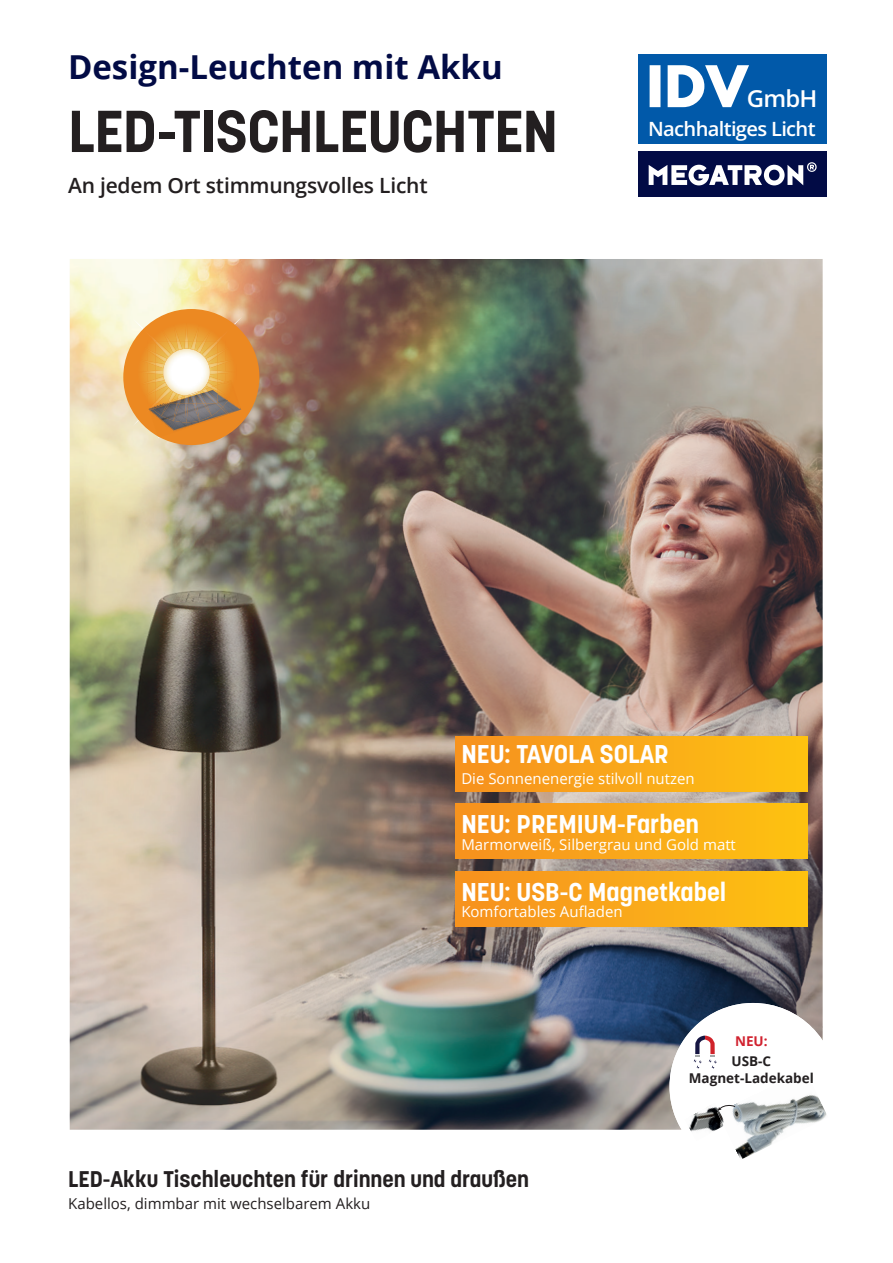
<style>
.page{position:relative;width:893px;height:1263px;background:#fff}
.page>*{position:absolute;margin:0;border:0;box-sizing:border-box;transform-origin:0 0}
.t1{font:700 58.5px "Korolev";letter-spacing:-.01em;color:#231f20}
.t2{font:700 33px "Open Sans";color:#020b45}
.t3{font:700 25.5px "Korolev";color:#fff}
.t4{font:600 23.4px "Open Sans";color:#fff}
.t5{font:700 22.5px "Korolev";color:#231f20}
.t6{font:600 21px "Open Sans";letter-spacing:-.01em;color:#231f20}
.t7{font:600 19.8px "Open Sans";letter-spacing:-.035em;color:#fff}
.t8{font:15px "Open Sans";color:#fff}
.t9{font:15px "Open Sans";color:#231f20}
.t10{font:700 13.5px/16.2px "Open Sans";color:#231f20;text-align:center}
.t11{font:700 13.5px "Open Sans";color:#d1222f}
</style>
<div class="page">
<div style="left:638px;top:152px;width:188px;height:45px;background:#020b45"></div>
<svg style="left:649px;top:162px;width:168px;height:23px"></svg>
<div style="left:638px;top:54px;width:188px;height:90px;background:#0159a9"></div>
<svg style="left:650px;top:65px;width:99px;height:42px"></svg>
<img style="left:69px;top:259px;width:754px;height:871px">
<div style="left:455px;top:736px;width:353px;height:56px;background:linear-gradient(to right,#f69020,#fdc312)"></div>
<div style="left:455px;top:804px;width:353px;height:55px;background:linear-gradient(to right,#f69020,#fdc312)"></div>
<div style="left:455px;top:871px;width:353px;height:55px;background:linear-gradient(to right,#f69020,#fdc312)"></div>
<div style="left:669px;top:1003px;width:167px;height:167px;background:#fff;border-radius:50%"></div>
<img style="left:732px;top:1095px;width:95px;height:64px">
<img style="left:689px;top:1107px;width:34px;height:25px">
<img style="left:717px;top:1112px;width:7px;height:14px">
<svg style="left:694px;top:1035px;width:23px;height:34px"></svg>
<div style="left:123px;top:309px;width:136px;height:136px;background:#ec8922;border-radius:50%"></div>
<img style="left:148px;top:429px;width:93px;height:8px">
<img style="left:150px;top:426px;width:91px;height:5px">
<svg style="left:133px;top:317px;width:109px;height:109px"></svg>
<svg style="left:717px;top:1104px;width:19px;height:8px"></svg>
<h2 class="t2" style="left:68px;top:44px;width:436px">Design-Leuchten mit Akku</h2>
<h1 class="t1" style="left:68px;top:94px;width:491px">LED-TISCHLEUCHTEN</h1>
<h3 class="t6" style="left:68px;top:171px;width:361px">An jedem Ort stimmungsvolles Licht</h3>
<h3 class="t4" style="left:747px;top:83px;width:72px">GmbH</h3>
<h3 class="t7" style="left:648px;top:115px;width:169px">Nachhaltiges Licht</h3>
<h3 class="t3" style="left:461px;top:738px;width:209px">NEU: TAVOLA SOLAR</h3>
<p class="t8" style="left:461px;top:768px;width:235px">Die Sonnenenergie stilvoll nutzen</p>
<h3 class="t3" style="left:461px;top:808px;width:239px">NEU: PREMIUM-Farben</h3>
<p class="t8" style="left:461px;top:834px;width:276px">Marmorweiß, Silbergrau und Gold matt</p>
<h3 class="t3" style="left:461px;top:875px;width:266px">NEU: USB-C Magnetkabel</h3>
<p class="t8" style="left:461px;top:901px;width:163px">Komfortables Aufladen</p>
<h3 class="t5" style="left:68px;top:1165px;width:462px">LED-Akku Tischleuchten für drinnen und draußen</h3>
<p class="t9" style="left:68px;top:1193px;width:304px">Kabellos, dimmbar mit wechselbarem Akku</p>
<p class="t11" style="left:735px;top:1031px;width:34px">NEU:</p>
<p class="t10" style="left:689px;top:1053px;width:127px">USB-C<br>Magnet-Ladekabel</p>
</div>
